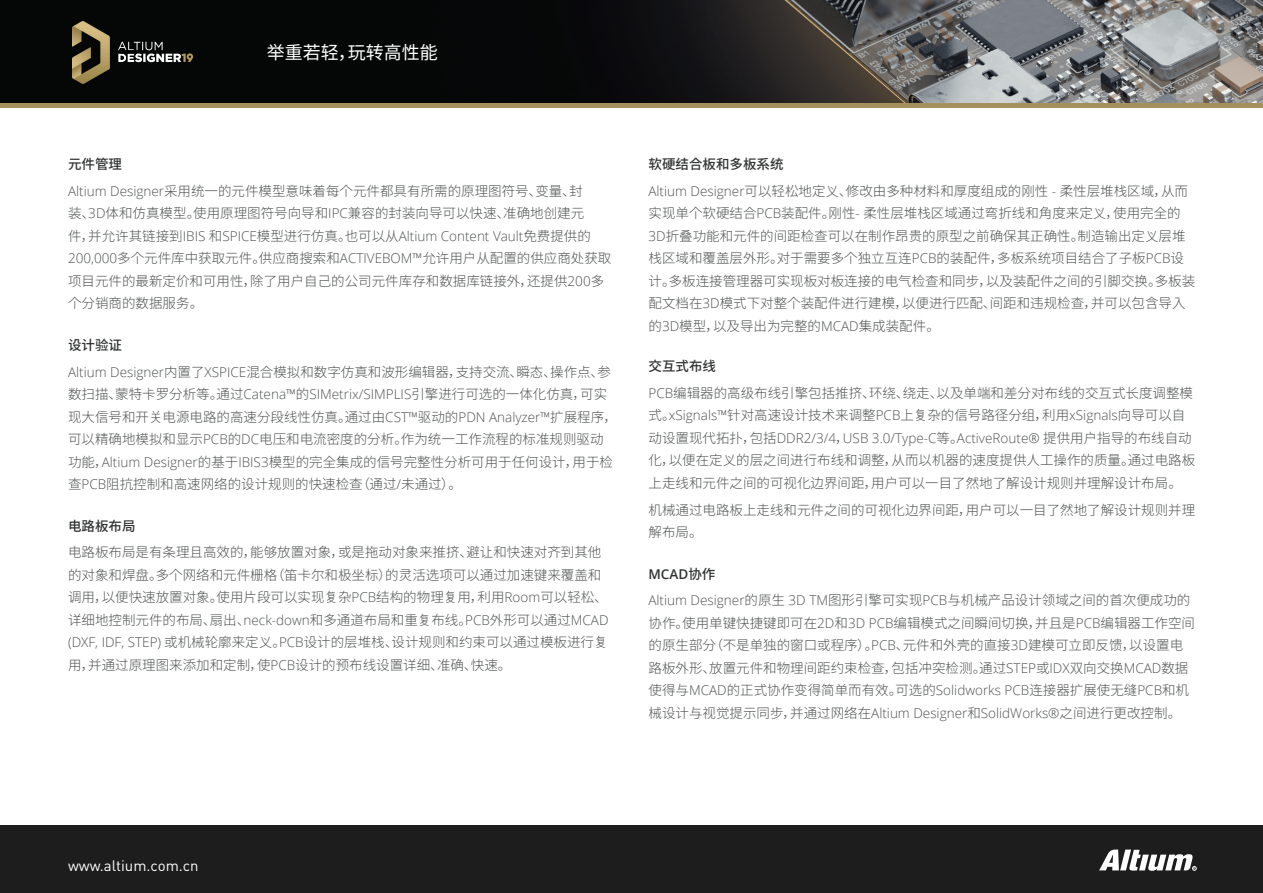
<style>
.page{position:relative;width:1263px;height:893px;background:#fff}
.page>*{position:absolute;margin:0;border:0;box-sizing:border-box;transform-origin:0 0}
.t1{font:18px "Noto Sans CJ Kjp";color:#fff}
.t2{font:15px "DIN Pro";color:#fff}
.Basic_Content{font:300 13.5px/22.5px "Noto Sans CJ Kjp";color:#4f5151}
.Basic_Content-2{font:500 13.5px "Noto Sans CJ Kjp";color:#303232}
.Basic_Content-3{font:600 13.5px "Open Sans";color:#303232}
.t3{font:800 2.4px "Open Sans";color:#fff;scale:1.04 1}
.s1{font-family:"Open Sans"}
.s2{font-family:"Noto Sans CJ Kjp";font-weight:500}
</style>
<div class="page">
<div style="left:0;top:825px;width:1263px;height:68px;background:#1d1d1d"></div>
<img style="left:0;top:0;width:1263px;height:103px">
<hr style="left:0;top:103px;width:1263px;height:4px;background:#a6915e">
<img style="left:72px;top:21px;width:124px;height:63px">
<svg style="left:1099px;top:849px;width:97px;height:22px"></svg>
<h1 class="t1" style="left:267px;top:42px;width:172px">举重若轻，玩转高性能</h1>
<p class="Basic_Content-2" style="left:68px;top:157px;width:55px">元件管理</p>
<p class="Basic_Content" style="left:68px;top:180px;width:545px"><span class="s1">Altium Designer</span>采用统一的元件模型意味着每个元件都具有所需的原理图符号、变量、封<br>装、<span class="s1">3D</span>体和仿真模型。使用原理图符号向导和<span class="s1">IPC</span>兼容的封装向导可以快速、准确地创建元<br>件，并允许其链接到<span class="s1">IBIS</span> 和<span class="s1">SPICE</span>模型进行仿真。也可以从<span class="s1">Altium Content Vault</span>免费提供的<span class="s1">200,000</span>多个元件库中获取元件。供应商搜索和<span class="s1">ACTIVEBOM™</span>允许用户从配置的供应商处获取项目元件的最新定价和可用性，除了用户自己的公司元件库存和数据库链接外，还提供<span class="s1">200</span>多个分销商的数据服务。</p>
<p class="Basic_Content-2" style="left:68px;top:337px;width:55px">设计验证</p>
<p class="Basic_Content" style="left:68px;top:361px;width:550px"><span class="s1">Altium Designer</span>内置了<span class="s1">XSPICE</span>混合模拟和数字仿真和波形编辑器，支持交流、瞬态、操作点、参数扫描、蒙特卡罗分析等。通过<span class="s1">Catena™</span>的<span class="s1">SIMetrix/SIMPLIS</span>引擎进行可选的一体化仿真，可实现大信号和开关电源电路的高速分段线性仿真。通过由<span class="s1">CST™</span>驱动的<span class="s1">PDN Analyzer™</span>扩展程序，可以精确地模拟和显示<span class="s1">PCB</span>的<span class="s1">DC</span>电压和电流密度的分析。作为统一工作流程的标准规则驱动功能，<span class="s1">Altium Designer</span>的基于<span class="s1">IBIS3</span>模型的完全集成的信号完整性分析可用于任何设计，用于检查<span class="s1">PCB</span>阻抗控制和高速网络的设计规则的快速检查（通过<span class="s1">/</span>未通过）。</p>
<p class="Basic_Content-2" style="left:68px;top:518px;width:69px">电路板布局</p>
<p class="Basic_Content" style="left:68px;top:542px;width:542px">电路板布局是有条理且高效的，能够放置对象，或是拖动对象来推挤、避让和快速对齐到其他的对象和焊盘。多个网络和元件栅格（笛卡尔和极坐标）的灵活选项可以通过加速键来覆盖和调用，以便快速放置对象。使用片段可以实现复杂<span class="s1">PCB</span>结构的物理复用，利用<span class="s1">Room</span>可以轻松、详细地控制元件的布局、扇出、<span class="s1">neck-down</span>和多通道布局和重复布线。<span class="s1">PCB</span>外形可以通过<span class="s1">MCAD (DXF, IDF, STEP)</span> 或机械轮廓来定义。<span class="s1">PCB</span>设计的层堆栈、设计规则和约束可以通过模板进行复用，并通过原理图来添加和定制，使<span class="s1">PCB</span>设计的预布线设置详细、准确、快速。</p>
<p class="Basic_Content-2" style="left:648px;top:157px;width:136px">软硬结合板和多板系统</p>
<p class="Basic_Content" style="left:648px;top:180px;width:548px"><span class="s1">Altium Designer</span>可以轻松地定义、修改由多种材料和厚度组成的刚性 <span class="s1">-</span> 柔性层堆栈区域，从而实现单个软硬结合<span class="s1">PCB</span>装配件。刚性<span class="s1">-</span> 柔性层堆栈区域通过弯折线和角度来定义，使用完全的<span class="s1">3D</span>折叠功能和元件的间距检查可以在制作昂贵的原型之前确保其正确性。制造输出定义层堆栈区域和覆盖层外形。对于需要多个独立互连<span class="s1">PCB</span>的装配件，多板系统项目结合了子板<span class="s1">PCB</span>设计。多板连接管理器可实现板对板连接的电气检查和同步，以及装配件之间的引脚交换。多板装配文档在<span class="s1">3D</span>模式下对整个装配件进行建模，以便进行匹配、间距和违规检查，并可以包含导入的<span class="s1">3D</span>模型，以及导出为完整的<span class="s1">MCAD</span>集成装配件。</p>
<p class="Basic_Content-2" style="left:648px;top:359px;width:69px">交互式布线</p>
<p class="Basic_Content" style="left:648px;top:382px;width:548px"><span class="s1">PCB</span>编辑器的高级布线引擎包括推挤、环绕、绕走、以及单端和差分对布线的交互式长度调整模式。<span class="s1">xSignals™</span>针对高速设计技术来调整<span class="s1">PCB</span>上复杂的信号路径分组，利用<span class="s1">xSignals</span>向导可以自动设置现代拓扑，包括<span class="s1">DDR2/3/4</span>，<span class="s1">USB 3.0/Type-C</span>等。<span class="s1">ActiveRoute®</span> 提供用户指导的布线自动化，以便在定义的层之间进行布线和调整，从而以机器的速度提供人工操作的质量。通过电路板上走线和元件之间的可视化边界间距，用户可以一目了然地了解设计规则并理解设计布局。</p>
<p class="Basic_Content" style="left:648px;top:499px;width:548px">机械通过电路板上走线和元件之间的可视化边界间距，用户可以一目了然地了解设计规则并理解布局。</p>
<p class="Basic_Content-3" style="left:648px;top:564px;width:68px">MCAD<span class="s2">协作</span></p>
<p class="Basic_Content" style="left:648px;top:589px;width:548px"><span class="s1">Altium Designer</span>的原生 <span class="s1">3D TM</span>图形引擎可实现<span class="s1">PCB</span>与机械产品设计领域之间的首次便成功的协作。使用单键快捷键即可在<span class="s1">2D</span>和<span class="s1">3D PCB</span>编辑模式之间瞬间切换，并且是<span class="s1">PCB</span>编辑器工作空间的原生部分（不是单独的窗口或程序）。<span class="s1">PCB</span>、元件和外壳的直接<span class="s1">3D</span>建模可立即反馈，以设置电路板外形、放置元件和物理间距约束检查，包括冲突检测。通过<span class="s1">STEP</span>或<span class="s1">IDX</span>双向交换<span class="s1">MCAD</span>数据使得与<span class="s1">MCAD</span>的正式协作变得简单而有效。可选的<span class="s1">Solidworks PCB</span>连接器扩展使无缝<span class="s1">PCB</span>和机械设计与视觉提示同步，并通过网络在<span class="s1">Altium Designer</span>和<span class="s1">SolidWorks®</span>之间进行更改控制。</p>
<p class="t2" style="left:68px;top:856px;width:132px">www.altium.com.cn</p>
<p class="t3" style="left:1193px;top:867px;width:3px">R</p>
</div>
